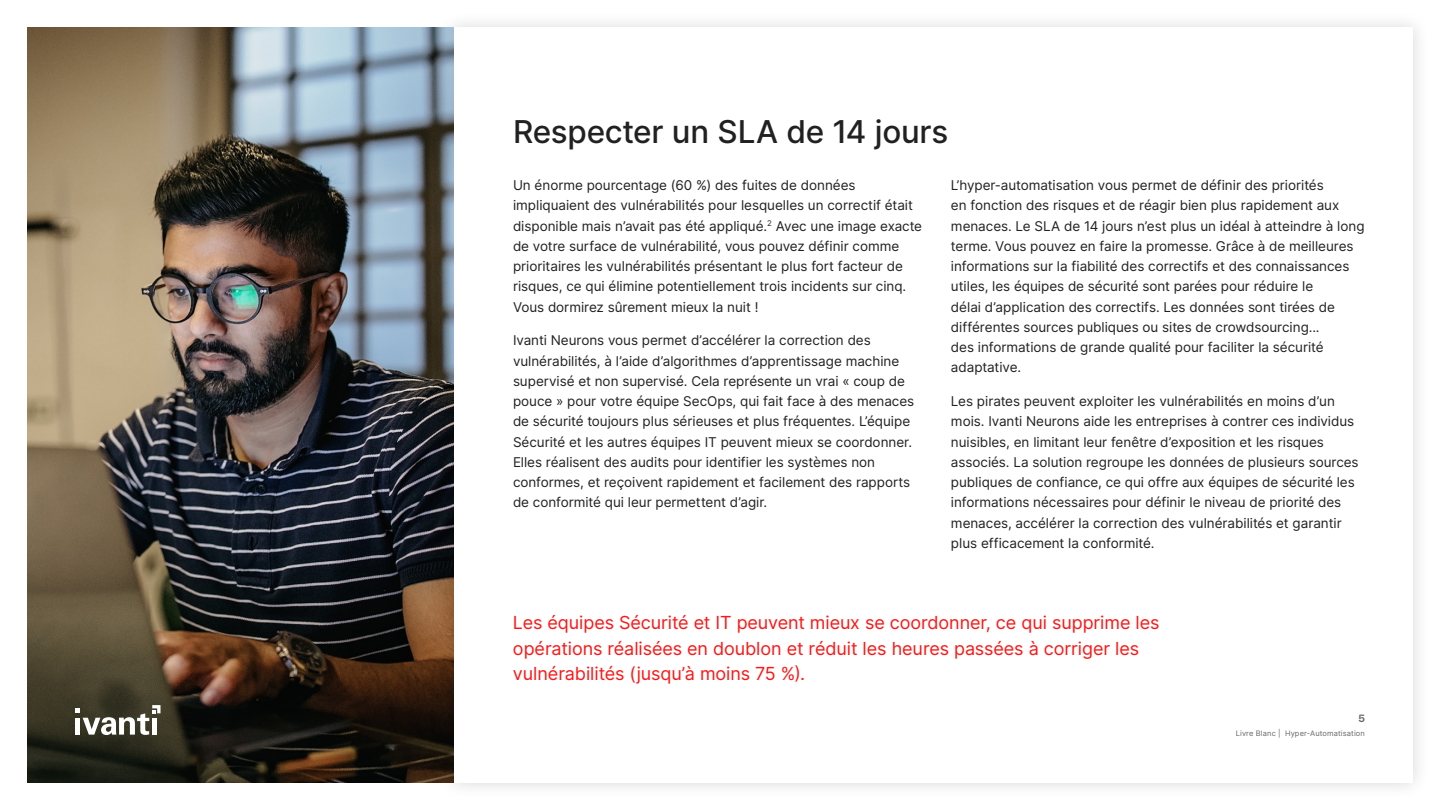
<style>
.page{position:relative;width:1440px;height:810px;background:#fff}
.page>*{position:absolute;margin:0;border:0;box-sizing:border-box;transform-origin:0 0}
.t1{font:500 31.5px "Inter";letter-spacing:-.01em;color:#212121}
.t2{font:18px/25.5px "Inter";letter-spacing:-.005em;color:#ff1515}
.t3{font:13.5px/20.2px "Inter";letter-spacing:-.005em;color:#212121}
.t4{font:600 10.5px "Faktum";color:#666}
.t5{font:7.5px "Inter";letter-spacing:.015em;color:#666}
</style>
<div class="page">
<div style="left:437px;top:10px;width:993px;height:790px;background:#f9f9f9"></div>
<div style="left:454px;top:27px;width:959px;height:756px;background:#fff"></div>
<img style="left:27px;top:27px;width:427px;height:756px">
<svg style="left:75px;top:705px;width:85px;height:30px"></svg>
<h1 class="t1" style="left:513px;top:109px;width:437px">Respecter un SLA de 14 jours</h1>
<p class="t3" style="left:513px;top:175px;width:411px">Un énorme pourcentage (60 %) des fuites de données impliquaient des vulnérabilités pour lesquelles un correctif était disponible mais n’avait pas été appliqué.<sup>2</sup> Avec une image exacte de votre surface de vulnérabilité, vous pouvez définir comme prioritaires les vulnérabilités présentant le plus fort facteur de risques, ce qui élimine potentiellement trois incidents sur cinq.<br>Vous dormirez sûrement mieux la nuit !</p>
<p class="t3" style="left:513px;top:330px;width:403px">Ivanti Neurons vous permet d’accélérer la correction des vulnérabilités, à l’aide d’algorithmes d’apprentissage machine supervisé et non supervisé. Cela représente un vrai « coup de pouce » pour votre équipe SecOps, qui fait face à des menaces de sécurité toujours plus sérieuses et plus fréquentes. L’équipe Sécurité et les autres équipes IT peuvent mieux se coordonner.<br>Elles réalisent des audits pour identifier les systèmes non conformes, et reçoivent rapidement et facilement des rapports de conformité qui leur permettent d’agir.</p>
<p class="t3" style="left:951px;top:175px;width:415px">L’hyper-automatisation vous permet de définir des priorités<br>en fonction des risques et de réagir bien plus rapidement aux menaces. Le SLA de 14 jours n’est plus un idéal à atteindre à long terme. Vous pouvez en faire la promesse. Grâce à de meilleures informations sur la fiabilité des correctifs et des connaissances utiles, les équipes de sécurité sont parées pour réduire le<br>délai d’application des correctifs. Les données sont tirées de différentes sources publiques ou sites de crowdsourcing...<br>des informations de grande qualité pour faciliter la sécurité adaptative.</p>
<p class="t3" style="left:951px;top:391px;width:409px">Les pirates peuvent exploiter les vulnérabilités en moins d’un mois. Ivanti Neurons aide les entreprises à contrer ces individus nuisibles, en limitant leur fenêtre d’exposition et les risques associés. La solution regroupe les données de plusieurs sources publiques de confiance, ce qui offre aux équipes de sécurité les informations nécessaires pour définir le niveau de priorité des menaces, accélérer la correction des vulnérabilités et garantir plus efficacement la conformité.</p>
<h2 class="t2" style="left:513px;top:610px;width:648px">Les équipes Sécurité et IT peuvent mieux se coordonner, ce qui supprime les opérations réalisées en doublon et réduit les heures passées à corriger les vulnérabilités (jusqu’à moins 75 %).</h2>
<p class="t4" style="left:1359px;top:711px;width:8px">5</p>
<p class="t5" style="left:1236px;top:728px;width:131px">Livre Blanc | Hyper-Automatisation</p>
</div>
